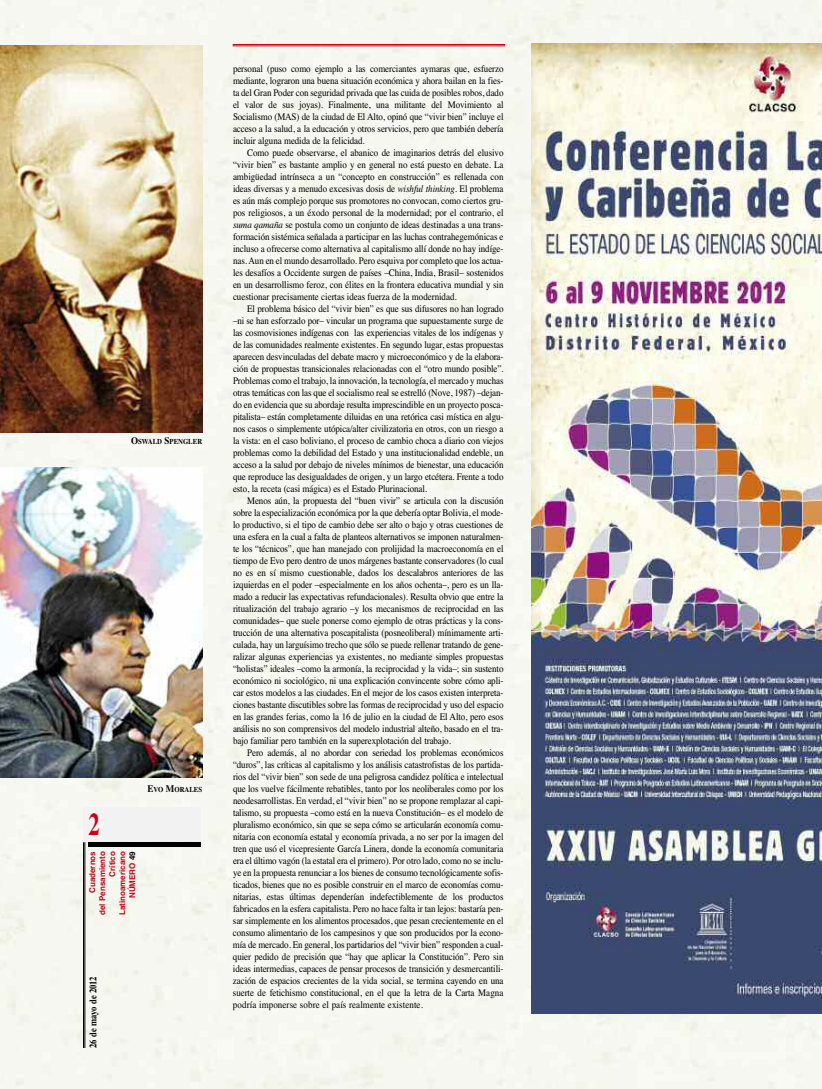
<style>
.page{position:relative;width:822px;height:1089px;background:#f6f7f1}
.page>*{position:absolute;margin:0;border:0;box-sizing:border-box;transform-origin:0 0}
.t1{font:700 31.8px "Times";color:#ca0016;scale:.7 1}
.t2{font:10px/12px "Times";letter-spacing:-.01em;color:#000;text-align:justify;scale:.9 1}
.t3{font:700 10px "Times";color:#000;scale:.85 1}
.t4{font:700 8px/10px "Helvetica";color:#ca0016;text-align:right}
.t5{font:700 7.5px "Times";color:#000;scale:.9 1}
.s1{font-size:10px}
.s2{color:#000}
.s3{font-style:italic}
</style>
<div class="page">
<hr style="left:233px;top:44px;width:272px;height:1px;background:#ca0016">
<hr style="left:233px;top:46px;width:272px;height:1px;background:#ca0016">
<div style="left:83px;top:808px;width:118px;height:36px;background:#f2f2f2"></div>
<div style="left:88px;top:842px;width:113px;height:5px;background:#000"></div>
<hr style="left:85px;top:842px;width:1px;height:206px;background:#000">
<hr style="left:83px;top:842px;width:1px;height:206px;background:#000">
<img style="left:531px;top:44px;width:291px;height:970px">
<img style="left:0;top:467px;width:202px;height:311px">
<img style="left:0;top:46px;width:203px;height:387px">
<p class="t5" style="left:131px;top:437px;width:81px"><span class="s1">O</span>SWALD <span class="s1">S</span>PENGLER</p>
<h1 class="t1" style="left:88px;top:805px;width:17px">2</h1>
<p class="t4" style="left:88px;top:915px;width:66px;rotate:-90deg">Cuadernos<br>del Pensamiento<br>Crítico<br>Latinoamericano<br>NÚMERO <span class="s2">49</span></p>
<p class="t5" style="left:147px;top:785px;width:62px"><span class="s1">E</span>VO <span class="s1">M</span>ORALES</p>
<p class="t3" style="left:87px;top:1048px;width:86px;rotate:-90deg">26 de mayo de 2012</p>
<p class="t2" style="left:233px;top:63px;width:302px">personal (puso como ejemplo a las comerciantes aymaras que, esfuerzo mediante, lograron una buena situación económica y ahora bailan en la fies&shy;ta del Gran Poder con seguridad privada que las cuida de posibles robos, dado el valor de sus joyas). Finalmente, una militante del Movimiento al Socialismo (MAS) de la ciudad de El Alto, opinó que “vivir bien” incluye el acceso a la salud, a la educación y otros servicios, pero que también debería incluir alguna medida de la felicidad.</p>
<p class="t2" style="left:233px;top:147px;width:302px;text-indent:14px">Como puede observarse, el abanico de imaginarios detrás del elusivo “vivir bien” es bastante amplio y en general no está puesto en debate. La ambigüedad intrínseca a un “concepto en construcción” es rellenada con ideas diversas y a menudo excesivas dosis de <span class="s3">wishful thinking</span>. El problema es aún más complejo porque sus promotores no convocan, como ciertos gru&shy;pos religiosos, a un éxodo personal de la modernidad; por el contrario, el <span class="s3">suma qamaña</span> se postula como un conjunto de ideas destinadas a una trans&shy;formación sistémica señalada a participar en las luchas contrahegemónicas e incluso a ofrecerse como alternativa al capitalismo allí donde no hay indíge&shy;nas. Aun en el mundo desarrollado. Pero esquiva por completo que los actua&shy;les desafíos a Occidente surgen de países –China, India, Brasil– sostenidos en un desarrollismo feroz, con élites en la frontera educativa mundial y sin cuestionar precisamente ciertas ideas fuerza de la modernidad.</p>
<p class="t2" style="left:233px;top:303px;width:302px;text-indent:14px">El problema básico del “vivir bien” es que sus difusores no han logrado –ni se han esforzado por– vincular un programa que supuestamente surge de las cosmovisiones indígenas con las experiencias vitales de los indígenas y de las comunidades realmente existentes. En segundo lugar, estas propuestas aparecen desvinculadas del debate macro y microeconómico y de la elabora&shy;ción de propuestas transicionales relacionadas con el “otro mundo posible”.<br>Problemas como el trabajo, la innovación, la tecnología, el mercado y muchas otras temáticas con las que el socialismo real se estrelló (Nove, 1987) –dejan&shy;do en evidencia que su abordaje resulta imprescindible en un proyecto posca&shy;pitalista– están completamente diluidas en una retórica casi mística en algu&shy;nos casos o simplemente utópica/alter civilizatoria en otros, con un riesgo a la vista: en el caso boliviano, el proceso de cambio choca a diario con viejos problemas como la debilidad del Estado y una institucionalidad endeble, un acceso a la salud por debajo de niveles mínimos de bienestar, una educación que reproduce las desigualdades de origen, y un largo etcétera. Frente a todo esto, la receta (casi mágica) es el Estado Plurinacional.</p>
<p class="t2" style="left:233px;top:495px;width:302px;text-indent:14px">Menos aún, la propuesta del “buen vivir” se articula con la discusión sobre la especialización económica por la que debería optar Bolivia, el mode&shy;lo productivo, si el tipo de cambio debe ser alto o bajo y otras cuestiones de una esfera en la cual a falta de planteos alternativos se imponen naturalmen&shy;te los “técnicos”, que han manejado con prolijidad la macroeconomía en el tiempo de Evo pero dentro de unos márgenes bastante conservadores (lo cual no es en sí mismo cuestionable, dados los descalabros anteriores de las izquierdas en el poder –especialmente en los años ochenta–, pero es un lla&shy;mado a reducir las expectativas refundacionales). Resulta obvio que entre la ritualización del trabajo agrario –y los mecanismos de reciprocidad en las comunidades– que suele ponerse como ejemplo de otras prácticas y la cons&shy;trucción de una alternativa poscapitalista (posneoliberal) mínimamente arti&shy;culada, hay un larguísimo trecho que sólo se puede rellenar tratando de gene&shy;ralizar algunas experiencias ya existentes, no mediante simples propuestas “holistas” ideales –como la armonía, la reciprocidad y la vida–; sin sustento económico ni sociológico, ni una explicación convincente sobre cómo apli&shy;car estos modelos a las ciudades. En el mejor de los casos existen interpreta&shy;ciones bastante discutibles sobre las formas de reciprocidad y uso del espacio en las grandes ferias, como la 16 de julio en la ciudad de El Alto, pero esos análisis no son comprensivos del modelo industrial alteño, basado en el tra&shy;bajo familiar pero también en la superexplotación del trabajo.</p>
<p class="t2" style="left:233px;top:747px;width:302px;text-indent:14px">Pero además, al no abordar con seriedad los problemas económicos “duros”, las críticas al capitalismo y los análisis catastrofistas de los partida&shy;rios del “vivir bien” son sede de una peligrosa candidez política e intelectual que los vuelve fácilmente rebatibles, tanto por los neoliberales como por los neodesarrollistas. En verdad, el “vivir bien” no se propone remplazar al capi&shy;talismo, su propuesta –como está en la nueva Constitución– es el modelo de pluralismo económico, sin que se sepa cómo se articularán economía comu&shy;nitaria con economía estatal y economía privada, a no ser por la imagen del tren que usó el vicepresiente García Linera, donde la economía comunitaria era el último vagón (la estatal era el primero). Por otro lado, como no se inclu&shy;ye en la propuesta renunciar a los bienes de consumo tecnológicamente sofis&shy;ticados, bienes que no es posible construir en el marco de economías comu&shy;nitarias, estas últimas dependerían indefectiblemente de los productos fabricados en la esfera capitalista. Pero no hace falta ir tan lejos: bastaría pen&shy;sar simplemente en los alimentos procesados, que pesan crecientemente en el consumo alimentario de los campesinos y que son producidos por la econo&shy;mía de mercado. En general, los partidarios del “vivir bien” responden a cual&shy;quier pedido de precisión que “hay que aplicar la Constitución”. Pero sin ideas intermedias, capaces de pensar procesos de transición y desmercantili&shy;zación de espacios crecientes de la vida social, se termina cayendo en una suerte de fetichismo constitucional, en el que la letra de la Carta Magna podría imponerse sobre el país realmente existente.</p>
</div>
